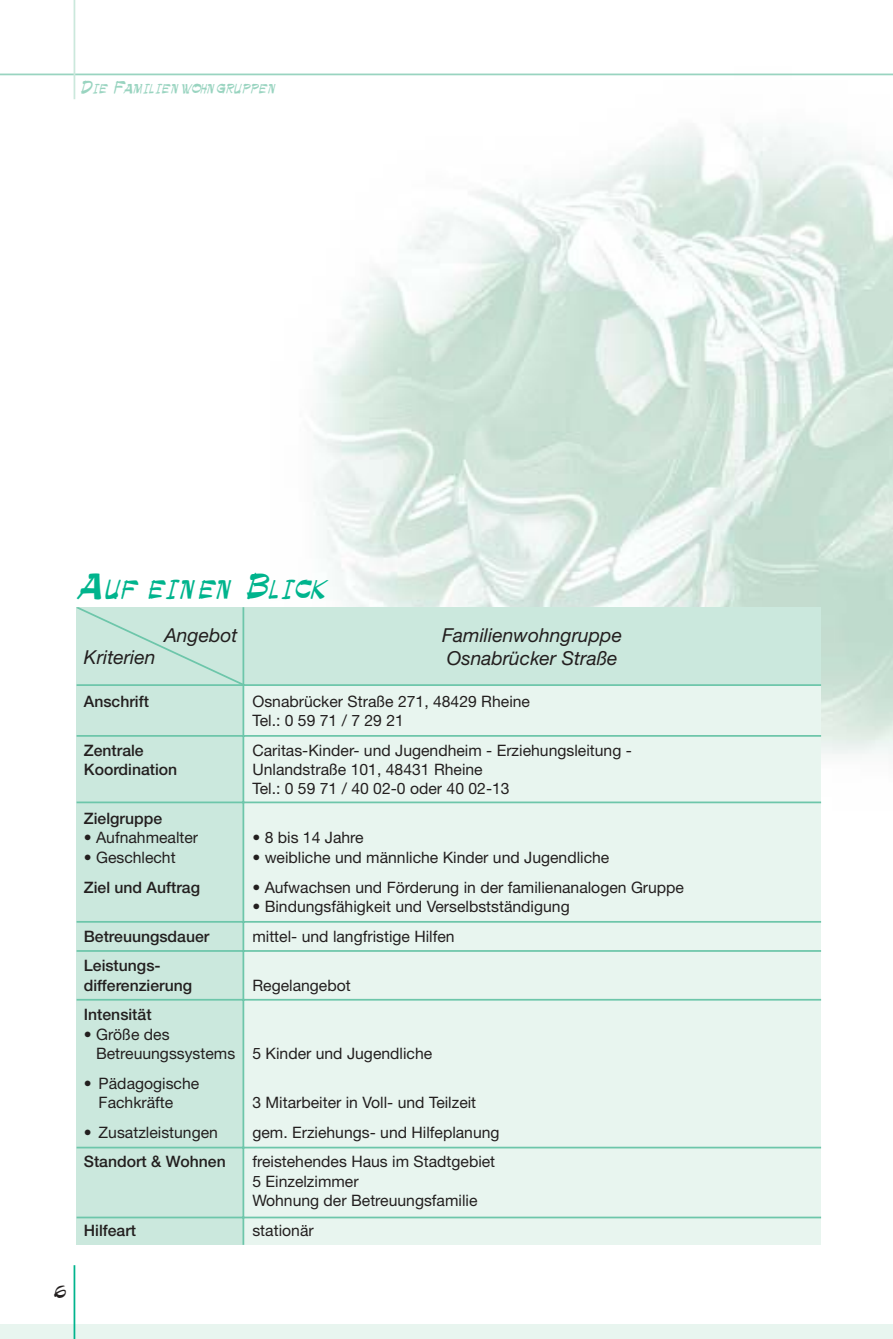
<style>
.page{position:relative;width:893px;height:1339px;background:#fff}
.page>*{position:absolute;margin:0;border:0;box-sizing:border-box;transform-origin:0 0}
.t1{font:31.5px "Palette";color:#00b48d}
.t2{font:italic 19.25px "Helvetica Neue";color:#231f1f}
.t3{font:15.75px/19.2px "Helvetica Neue";color:#231f1f}
.t4{font:500 15.75px/29.8px "Helvetica Neue";color:#231f1f}
.t5{font:15.75px "Palette";color:#99d4c0}
.t6{font:15.75px "Palette";color:#231f1f}
</style>
<div class="page">
<img style="left:230px;top:73px;width:662px;height:927px">
<div style="left:0;top:1324px;width:892px;height:15px;background:#e8f5ef"></div>
<hr style="left:74px;top:1265px;width:1px;height:74px;background:#00b48d">
<hr style="left:0;top:74px;width:892px;height:1px;background:#99d4c0">
<hr style="left:74px;top:0;width:1px;height:99px;background:#cbe8dc">
<div style="left:77px;top:607px;width:744px;height:638px;background:#e8f5ef"></div>
<div style="left:77px;top:607px;width:744px;height:78px;background:#cbe8dd"></div>
<div style="left:77px;top:685px;width:166px;height:560px;background:#cbe8dd"></div>
<hr style="left:77px;top:684px;width:744px;height:2px;background:#6dc6aa">
<hr style="left:77px;top:735px;width:744px;height:2px;background:#6dc6aa">
<hr style="left:77px;top:801px;width:744px;height:2px;background:#6dc6aa">
<hr style="left:77px;top:921px;width:744px;height:2px;background:#6dc6aa">
<hr style="left:77px;top:950px;width:744px;height:2px;background:#6dc6aa">
<hr style="left:77px;top:999px;width:744px;height:1px;background:#6dc6aa">
<hr style="left:77px;top:1147px;width:744px;height:1px;background:#6dc6aa">
<hr style="left:77px;top:1216px;width:744px;height:2px;background:#6dc6aa">
<hr style="left:242px;top:607px;width:2px;height:638px;background:#6dc6aa">
<svg style="left:77px;top:607px;width:167px;height:78px"></svg>
<p class="t5" style="left:80px;top:78px;width:198px">Die Familienwohngruppen</p>
<h1 class="t1" style="left:77px;top:569px;width:251px">Auf einen Blick</h1>
<p class="t2" style="left:164px;top:628px;width:75px">Angebot</p>
<p class="t2" style="left:442px;top:628px;width:181px">Familienwohngruppe</p>
<p class="t2" style="left:84px;top:650px;width:73px">Kriterien</p>
<p class="t2" style="left:447px;top:651px;width:172px">Osnabrücker Straße</p>
<p class="t4" style="left:84px;top:688px;width:67px">Anschrift</p>
<p class="t4" style="left:84px;top:742px;width:95px;line-height:19.2px">Zentrale<br>Koordination</p>
<p class="t4" style="left:84px;top:805px;width:80px">Zielgruppe</p>
<p class="t3" style="left:84px;top:830px;width:116px">• Aufnahmealter</p>
<p class="t3" style="left:84px;top:849px;width:93px">• Geschlecht</p>
<p class="t4" style="left:84px;top:873px;width:118px">Ziel und Auftrag</p>
<p class="t4" style="left:84px;top:922px;width:127px">Betreuungsdauer<br>Leistungs-</p>
<p class="t4" style="left:84px;top:971px;width:110px">differenzierung<br>Intensität</p>
<p class="t3" style="left:96px;top:1026px;width:141px;text-indent:-12px">• Größe des<br>Betreuungssystems</p>
<p class="t3" style="left:99px;top:1075px;width:102px;text-indent:-15px">• Pädagogische<br>Fachkräfte</p>
<p class="t3" style="left:84px;top:1124px;width:136px">• Zusatzleistungen</p>
<p class="t4" style="left:84px;top:1148px;width:143px">Standort &amp; Wohnen</p>
<p class="t3" style="left:252px;top:693px;width:279px">Osnabrücker Straße 271, 48429 Rheine<br>Tel.: 0 59 71 / 7 29 21</p>
<p class="t3" style="left:252px;top:742px;width:381px">Caritas-Kinder- und Jugendheim - Erziehungsleitung -<br>Unlandstraße 101, 48431 Rheine<br>Tel.: 0 59 71 / 40 02-0 oder 40 02-13</p>
<p class="t3" style="left:252px;top:830px;width:113px">• 8 bis 14 Jahre</p>
<p class="t3" style="left:252px;top:849px;width:358px">• weibliche und männliche Kinder und Jugendliche</p>
<p class="t3" style="left:252px;top:879px;width:433px">• Aufwachsen und Förderung in der familienanalogen Gruppe</p>
<p class="t3" style="left:252px;top:893px;width:319px;line-height:29.8px">• Bindungsfähigkeit und Verselbstständigung mittel- und langfristige Hilfen</p>
<p class="t3" style="left:252px;top:977px;width:100px">Regelangebot</p>
<p class="t3" style="left:252px;top:1045px;width:181px">5 Kinder und Jugendliche</p>
<p class="t3" style="left:252px;top:1089px;width:249px;line-height:29.8px">3 Mitarbeiter in Voll- und Teilzeit gem. Erziehungs- und Hilfeplanung freistehendes Haus im Stadtgebiet</p>
<p class="t3" style="left:252px;top:1173px;width:226px">5 Einzelzimmer<br>Wohnung der Betreuungsfamilie</p>
<p class="t3" style="left:252px;top:1222px;width:63px">stationär</p>
<p class="t4" style="left:84px;top:1216px;width:54px">Hilfeart</p>
<p class="t6" style="left:53px;top:1284px;width:14px">6</p>
</div>
